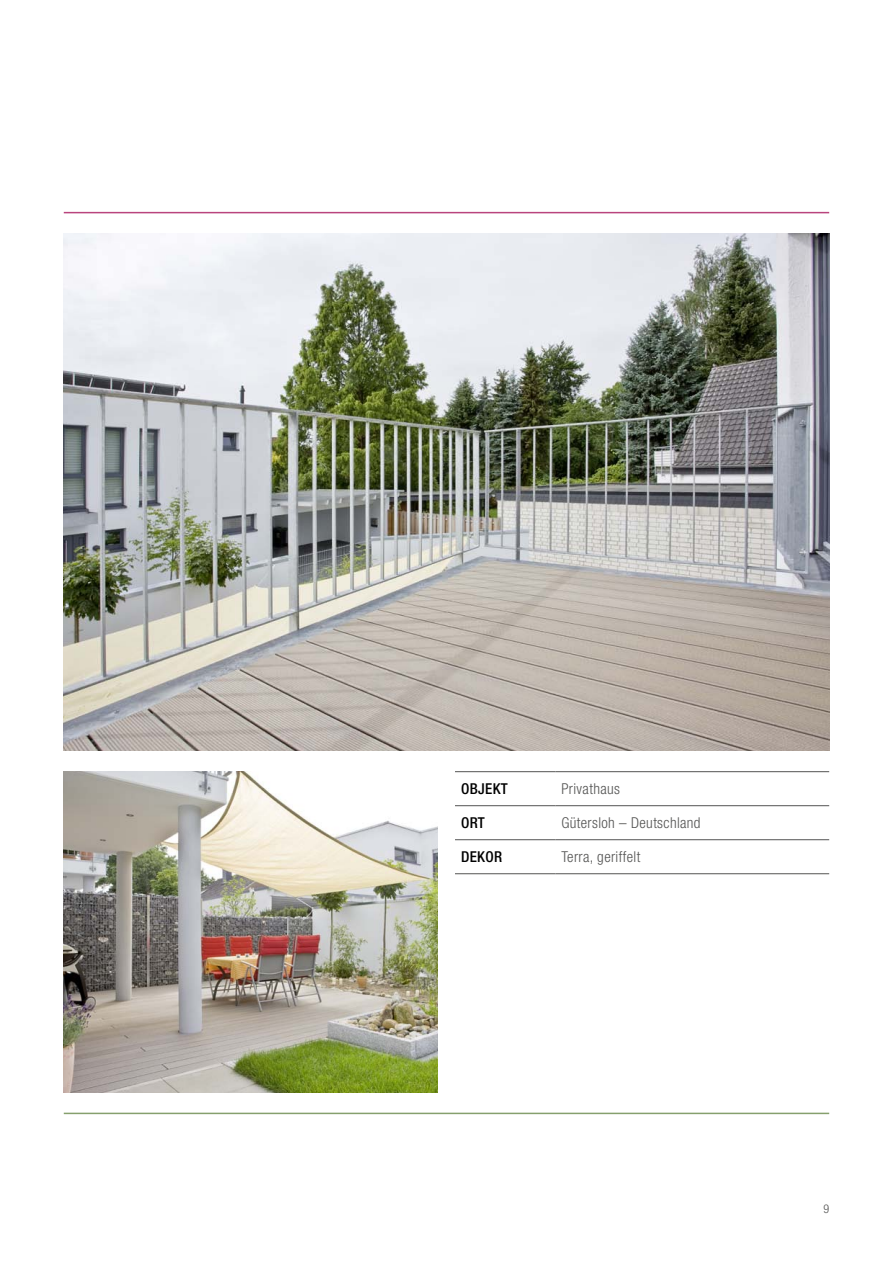
<style>
.page{position:relative;width:893px;height:1263px;background:#fff}
.page>*{position:absolute;margin:0;border:0;box-sizing:border-box;transform-origin:0 0}
.t1{font:300 condensed 15px "Helvetica Neue LT Com";letter-spacing:.025em;color:#545453}
.t2{font:500 condensed 15px "Helvetica Neue LT Com";letter-spacing:.025em;color:#000}
.t3{font:300 condensed 12px "Helvetica Neue LT Com";color:#545453}
</style>
<div class="page">
<hr style="left:64px;top:212px;width:765px;height:1px;background:#b9447d">
<hr style="left:64px;top:1113px;width:765px;height:1px;background:#86a06d">
<img style="left:64px;top:234px;width:765px;height:516px">
<img style="left:64px;top:771px;width:374px;height:322px">
<hr style="left:455px;top:771px;width:100px;height:1px;background:#545453">
<hr style="left:555px;top:771px;width:274px;height:1px;background:#545453">
<hr style="left:455px;top:805px;width:100px;height:1px;background:#545453">
<hr style="left:555px;top:805px;width:274px;height:1px;background:#545453">
<hr style="left:455px;top:839px;width:100px;height:1px;background:#545453">
<hr style="left:555px;top:839px;width:274px;height:1px;background:#545453">
<hr style="left:455px;top:873px;width:100px;height:1px;background:#545453">
<hr style="left:555px;top:873px;width:274px;height:1px;background:#545453">
<p class="t2" style="left:461px;top:780px;width:48px">OBJEKT</p>
<p class="t1" style="left:561px;top:780px;width:60px">Privathaus</p>
<p class="t2" style="left:461px;top:814px;width:25px">ORT</p>
<p class="t1" style="left:561px;top:814px;width:141px">Gütersloh – Deutschland</p>
<p class="t2" style="left:461px;top:848px;width:34px">DEKOR</p>
<p class="t1" style="left:561px;top:848px;width:80px">Terra, geriffelt</p>
<p class="t3" style="left:823px;top:1201px;width:7px">9</p>
</div>
